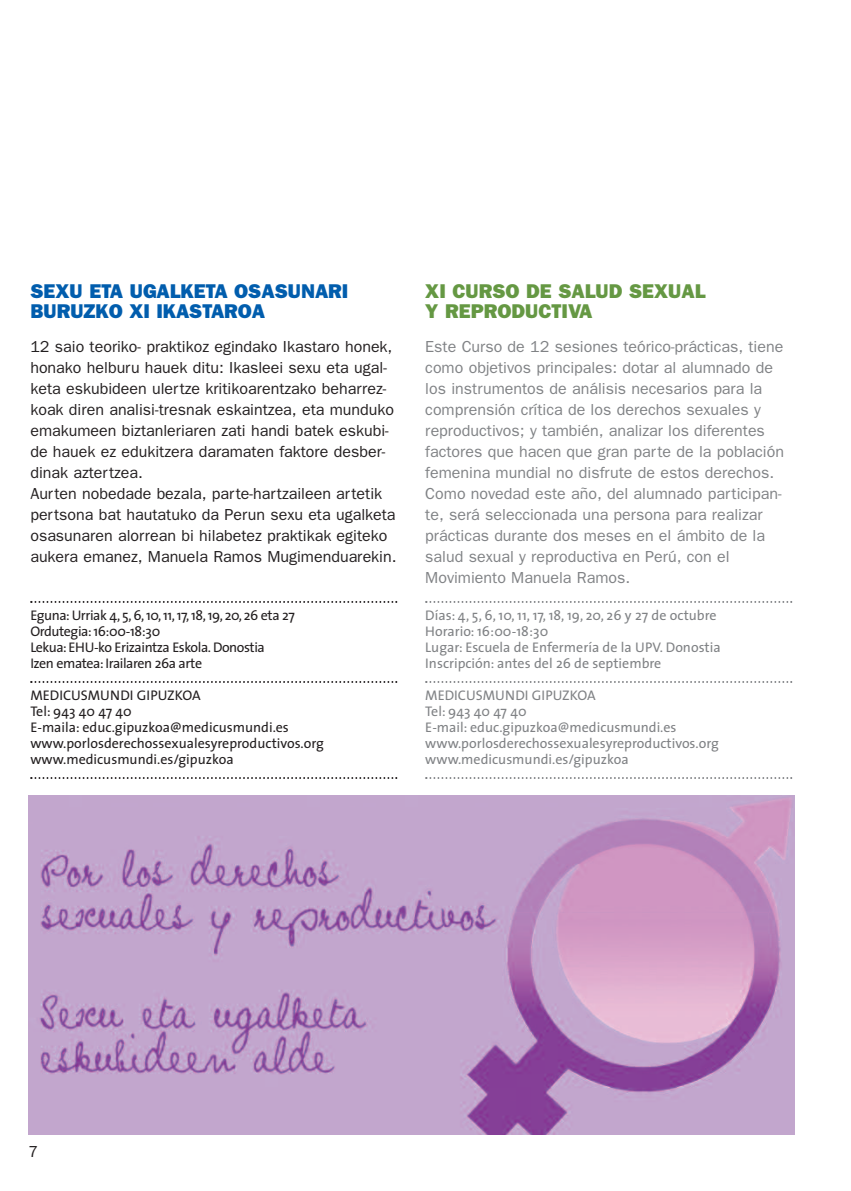
<style>
.page{position:relative;width:851px;height:1191px;background:#fff}
.page>*{position:absolute;margin:0;border:0;box-sizing:border-box;transform-origin:0 0}
.t1{font:800 20px/20px "Franklin Gothic";color:#015dad}
.t2{font:800 20px/20px "Franklin Gothic";color:#659843}
.t3{font:16px/21px "Franklin Gothic";color:#808285}
.t4{font:16px/21px "Franklin Gothic";color:#231f20}
.t5{font:14px/16px "The Sans";color:#808285}
.t6{font:14px/16px "The Sans";letter-spacing:-.005em;color:#231f20}
.t7{font:14px/16px "The Sans";letter-spacing:-.03em;color:#231f20}
</style>
<div class="page">
<img style="left:28px;top:796px;width:766px;height:338px">
<svg style="left:425px;top:601px;width:367px;height:2px"></svg>
<svg style="left:425px;top:681px;width:367px;height:2px"></svg>
<svg style="left:425px;top:777px;width:367px;height:2px"></svg>
<svg style="left:30px;top:601px;width:367px;height:2px"></svg>
<svg style="left:30px;top:681px;width:367px;height:2px"></svg>
<svg style="left:30px;top:777px;width:367px;height:2px"></svg>
<p class="t1" style="left:30px;top:281px;width:319px">SEXU ETA UGALKETA OSASUNARI<br>BURUZKO XI IKASTAROA</p>
<p class="t4" style="left:30px;top:336px;width:367px">12 saio teoriko- praktikoz egindako Ikastaro honek, honako helburu hauek ditu: Ikasleei sexu eta ugal&shy;keta eskubideen ulertze kritikoarentzako beharrez&shy;koak diren analisi-tresnak eskaintzea, eta munduko emakumeen biztanleriaren zati handi batek eskubi&shy;de hauek ez edukitzera daramaten faktore desber&shy;dinak aztertzea.<br>Aurten nobedade bezala, parte-hartzaileen artetik pertsona bat hautatuko da Perun sexu eta ugalketa osasunaren alorrean bi hilabetez praktikak egiteko aukera emanez, Manuela Ramos Mugimenduarekin.</p>
<p class="t7" style="left:30px;top:608px;width:266px">Eguna: Urriak 4, 5, 6, 10, 11, 17, 18, 19, 20, 26 eta 27<br>Ordutegia: 16:00-18:30<br>Lekua: EHU-ko Erizaintza Eskola. Donostia<br>Izen ematea: Irailaren 26a arte</p>
<p class="t6" style="left:30px;top:688px;width:295px">MEDICUSMUNDI GIPUZKOA<br>Tel: 943 40 47 40<br>E-maila: educ.gipuzkoa@medicusmundi.es www.porlosderechossexualesyreproductivos.org www.medicusmundi.es/gipuzkoa</p>
<p class="t2" style="left:425px;top:281px;width:282px">XI CURSO DE SALUD SEXUAL<br>Y REPRODUCTIVA</p>
<p class="t3" style="left:425px;top:336px;width:360px">Este Curso de 12 sesiones teórico-prácticas, tiene como objetivos principales: dotar al alumnado de los instrumentos de análisis necesarios para la comprensión crítica de los derechos sexuales y reproductivos; y también, analizar los diferentes factores que hacen que gran parte de la población femenina mundial no disfrute de estos derechos.<br>Como novedad este año, del alumnado participan&shy;te, será seleccionada una persona para realizar prácticas durante dos meses en el ámbito de la salud sexual y reproductiva en Perú, con el Movimiento Manuela Ramos.</p>
<p class="t5" style="left:425px;top:608px;width:297px">Días: 4, 5, 6, 10, 11, 17, 18, 19, 20, 26 y 27 de octubre Horario: 16:00-18:30<br>Lugar: Escuela de Enfermería de la UPV. Donostia Inscripción: antes del 26 de septiembre</p>
<p class="t5" style="left:425px;top:688px;width:295px">MEDICUSMUNDI GIPUZKOA<br>Tel: 943 40 47 40<br>E-mail: educ.gipuzkoa@medicusmundi.es www.porlosderechossexualesyreproductivos.org www.medicusmundi.es/gipuzkoa</p>
<p class="t4" style="left:28px;top:1140px;width:11px">7</p>
</div>
